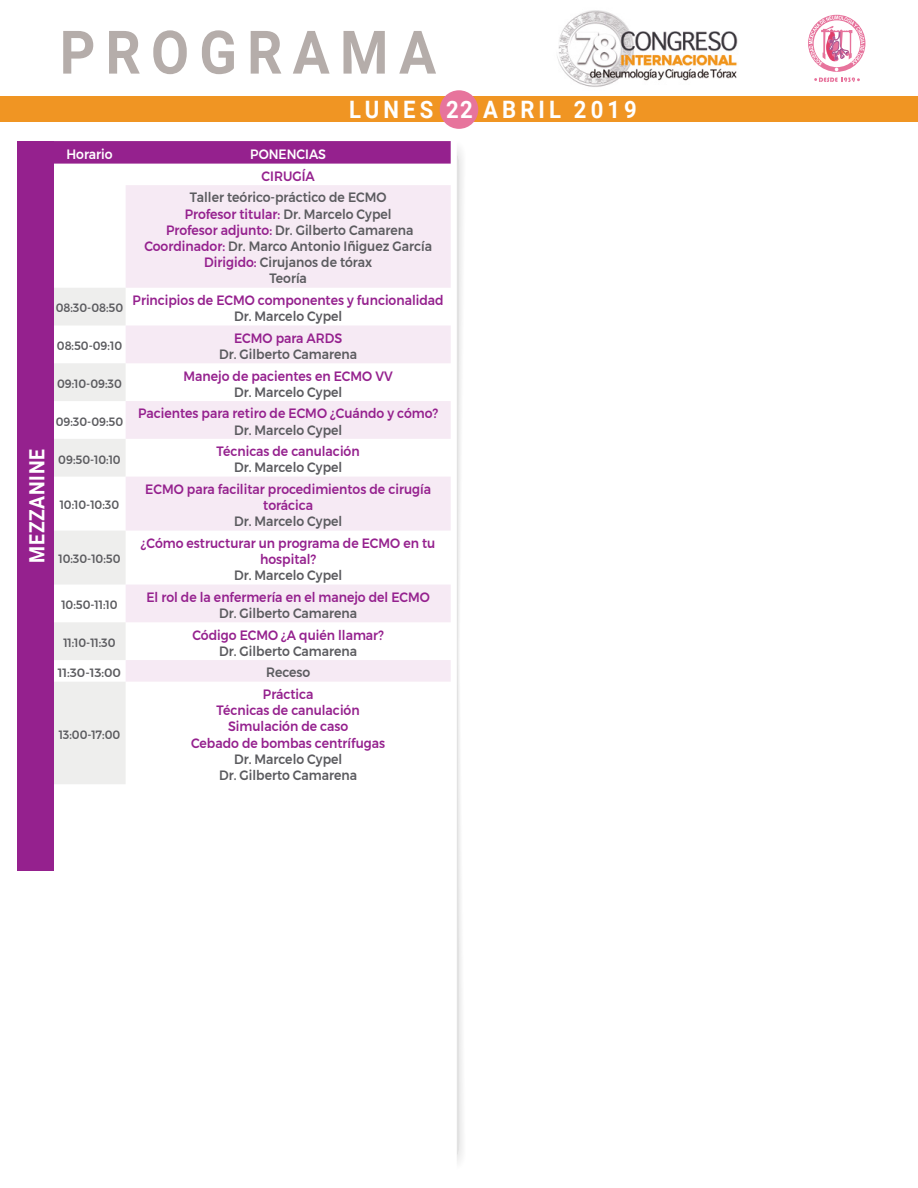
<style>
.page{position:relative;width:918px;height:1188px;background:#fff}
.page>*{position:absolute;margin:0;border:0;box-sizing:border-box;transform-origin:0 0}
.t1{font:700 60px "Roboto";letter-spacing:.185em;color:#b5adaa;scale:.92 1}
.t2{font:700 24px "Roboto";letter-spacing:.185em;color:#fff;scale:.92 1}
.t3{font:700 21px "Roboto";letter-spacing:.035em;color:#fff;scale:.92 1}
.t4{font:500 13.5px/16.2px "Montserrat";color:#95218e;text-align:center;scale:.92 1}
.t5{font:500 13.5px/16.2px "Montserrat";color:#5b5b5f;text-align:center;scale:.92 1}
.t6{font:500 13.5px "Montserrat";color:#fff;scale:.92 1}
.t7{font:500 12px "Montserrat";color:#5b5b5f;scale:.92 1}
.t8{font:500 12px "Montserrat";color:#5b5b5f}
.s1{color:#95218e}
</style>
<div class="page">
<svg style="left:808px;top:15px;width:57px;height:67px"></svg>
<img style="left:557px;top:10px;width:181px;height:77px">
<div style="left:0;top:96px;width:918px;height:25px;background:#f09523"></div>
<div style="left:440px;top:90px;width:38px;height:39px;background:#e7749c;border-radius:50%"></div>
<svg style="left:457px;top:148px;width:6px;height:1014px"></svg>
<svg style="left:53px;top:141px;width:398px;height:23px;background:#972590"></svg>
<svg style="left:126px;top:185px;width:325px;height:497px;fill:#f6eaf4"></svg>
<svg style="left:53px;top:288px;width:73px;height:496px"></svg>
<div style="left:17px;top:141px;width:36px;height:729px;background:#95218e"></div>
<h1 class="t1" style="left:60px;top:10px;width:411px">PROGRAMA</h1>
<h2 class="t2" style="left:349px;top:93px;width:314px">LUNES 22 ABRIL 2019</h2>
<h3 class="t3" style="left:22px;top:563px;width:125px;rotate:-90deg">MEZZANINE</h3>
<p class="t6" style="left:66px;top:144px;width:52px">Horario</p>
<p class="t6" style="left:250px;top:144px;width:84px">PONENCIAS</p>
<p class="t4" style="left:262px;top:168px;width:59px">CIRUGÍA</p>
<p class="t5" style="left:144px;top:190px;width:314px">Taller teórico-práctico de ECMO<br><span class="s1">Profesor titular:</span> Dr. Marcelo Cypel<br><span class="s1">Profesor adjunto:</span> Dr. Gilberto Camarena<br><span class="s1">Coordinador:</span> Dr. Marco Antonio Iñiguez García<br><span class="s1">Dirigido:</span> Cirujanos de tórax<br>Teoría</p>
<p class="t7" style="left:56px;top:299px;width:75px">08:30-08:50</p>
<p class="t4" style="left:133px;top:292px;width:340px">Principios de ECMO componentes y funcionalidad</p>
<p class="t5" style="left:234px;top:308px;width:119px">Dr. Marcelo Cypel</p>
<p class="t7" style="left:57px;top:337px;width:72px">08:50-09:10</p>
<p class="t7" style="left:57px;top:374px;width:72px">09:10-09:30</p>
<p class="t7" style="left:56px;top:412px;width:75px">09:30-09:50</p>
<p class="t7" style="left:58px;top:450px;width:69px">09:50-10:10</p>
<p class="t7" style="left:60px;top:496px;width:66px">10:10-10:30</p>
<p class="t7" style="left:58px;top:550px;width:69px">10:30-10:50</p>
<p class="t7" style="left:61px;top:596px;width:63px">10:50-11:10</p>
<p class="t7" style="left:63px;top:633px;width:58px">11:10-11:30</p>
<p class="t4" style="left:234px;top:330px;width:119px">ECMO para ARDS</p>
<p class="t5" style="left:219px;top:346px;width:152px">Dr. Gilberto Camarena</p>
<p class="t4" style="left:184px;top:368px;width:229px">Manejo de pacientes en ECMO VV</p>
<p class="t5" style="left:234px;top:384px;width:119px">Dr. Marcelo Cypel</p>
<p class="t4" style="left:138px;top:405px;width:328px">Pacientes para retiro de ECMO ¿Cuándo y cómo?</p>
<p class="t5" style="left:234px;top:422px;width:119px">Dr. Marcelo Cypel</p>
<p class="t4" style="left:217px;top:443px;width:157px">Técnicas de canulación</p>
<p class="t5" style="left:234px;top:459px;width:119px">Dr. Marcelo Cypel</p>
<p class="t4" style="left:145px;top:481px;width:312px">ECMO para facilitar procedimientos de cirugía torácica</p>
<p class="t5" style="left:234px;top:513px;width:119px">Dr. Marcelo Cypel</p>
<p class="t4" style="left:141px;top:535px;width:322px">¿Cómo estructurar un programa de ECMO en tu hospital?</p>
<p class="t5" style="left:234px;top:567px;width:119px">Dr. Marcelo Cypel</p>
<p class="t4" style="left:146px;top:589px;width:310px">El rol de la enfermería en el manejo del ECMO</p>
<p class="t5" style="left:219px;top:605px;width:152px">Dr. Gilberto Camarena</p>
<p class="t4" style="left:192px;top:627px;width:210px">Código ECMO ¿A quién llamar?</p>
<p class="t5" style="left:219px;top:643px;width:152px">Dr. Gilberto Camarena</p>
<p class="t8" style="left:58px;top:663px;width:65px">11:30-13:00</p>
<p class="t5" style="left:266px;top:664px;width:50px">Receso</p>
<p class="t7" style="left:59px;top:725px;width:68px">13:00-17:00</p>
<p class="t4" style="left:191px;top:686px;width:213px">Práctica<br>Técnicas de canulación<br>Simulación de caso<br>Cebado de bombas centrífugas</p>
<p class="t5" style="left:219px;top:751px;width:152px">Dr. Marcelo Cypel<br>Dr. Gilberto Camarena</p>
</div>
